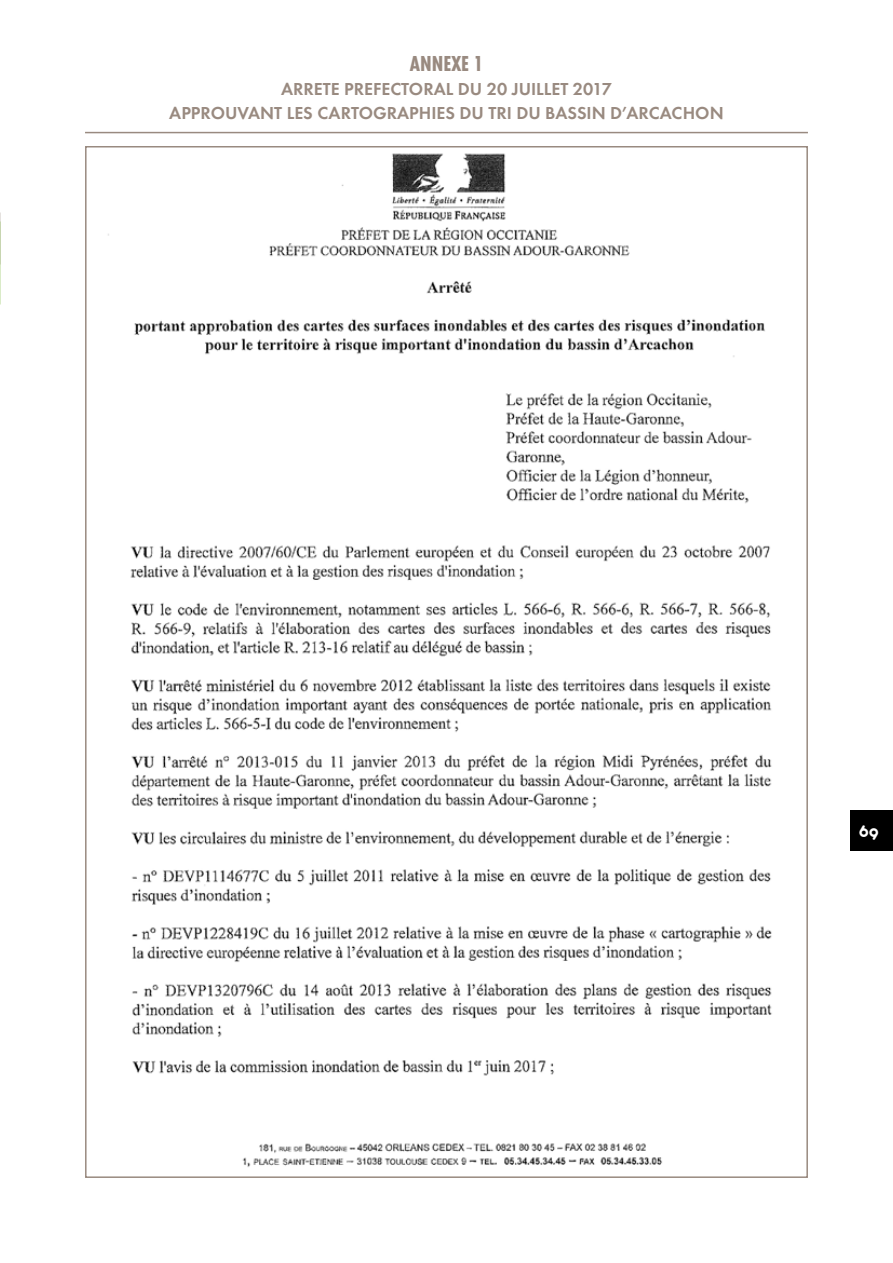
<style>
.page{position:relative;width:893px;height:1263px;background:#fff}
.page>*{position:absolute;margin:0;border:0;box-sizing:border-box;transform-origin:0 0}
.t1{font:700 condensed 22.5px "Futura T";color:#998a80}
.t2{font:600 18px/24px "Futura T";color:#998a80;text-align:center}
.t3{font:18px "Arista 2.0";color:#fff}
</style>
<div class="page">
<div style="left:850px;top:810px;width:43px;height:40px;background:#000"></div>
<hr style="left:85px;top:132px;width:723px;height:1px;background:#998a80">
<img style="left:108px;top:153px;width:664px;height:1014px">
<p class="t1" style="left:410px;top:50px;width:75px">ANNEXE 1</p>
<p class="t2" style="left:169px;top:76px;width:556px">ARRETE PREFECTORAL DU 20 JUILLET 2017<br>APPROUVANT LES CARTOGRAPHIES DU TRI DU BASSIN D’ARCACHON</p>
<p class="t3" style="left:859px;top:820px;width:21px">69</p>
</div>
